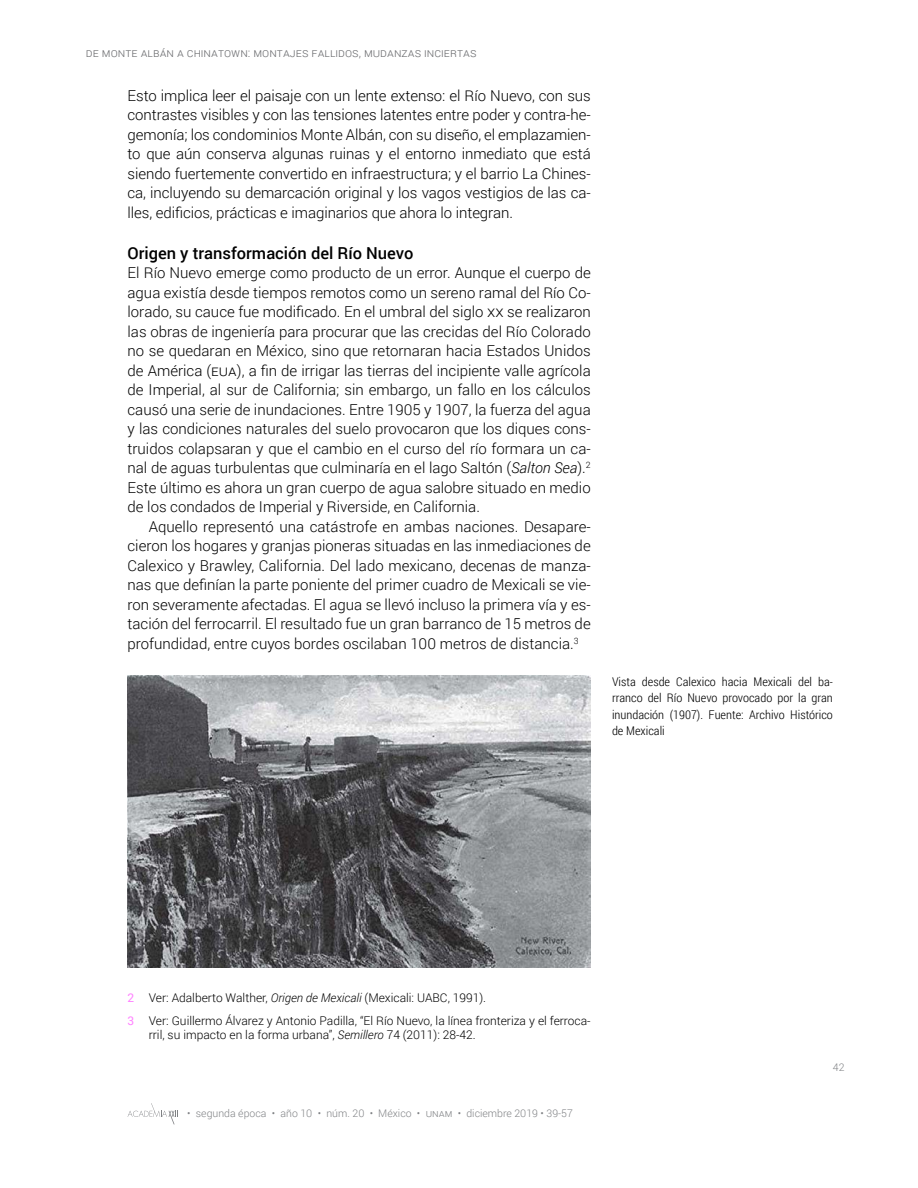
<style>
.page{position:relative;width:918px;height:1188px;background:#fff}
.page>*{position:absolute;margin:0;border:0;box-sizing:border-box;transform-origin:0 0}
.t1{font:500 16.5px "Roboto";color:#000}
.t2{font:300 15px/19.5px "Roboto";color:#000;text-align:justify}
.t3{font:300 12px/23px "Roboto";color:#000}
.t4{font:300 12px/16.5px "Roboto Condensed";color:#000;text-align:justify;scale:1.05 1}
.t5{font:300 12px "Roboto";color:#6d6e71}
.t6{font:300 10.5px "Roboto";color:#808285}
.s1{font-style:italic}
.s2{font-weight:400;color:#ff82ff}
</style>
<div class="page">
<svg style="left:128px;top:1103px;width:50px;height:21px"></svg>
<img style="left:128px;top:675px;width:463px;height:292px">
<p class="t5" style="left:86px;top:45px;width:392px">De Monte Albán a chinatown: montajes fallidos, m udanzas inciertas</p>
<p class="t2" style="left:128px;top:85px;width:465px">Esto implica leer el paisaje con un lente extenso: el Río Nuevo, con sus contrastes visibles y con las tensiones latentes entre poder y contra-he&shy;gemonía; los condominios Monte Albán, con su diseño, el emplazamien&shy;to que aún conserva algunas ruinas y el entorno inmediato que está siendo fuertemente convertido en infraestructura; y el barrio La Chines&shy;ca, incluyendo su demarcación original y los vagos vestigios de las ca&shy;lles, edificios, prácticas e imaginarios que ahora lo integran.</p>
<p class="t1" style="left:128px;top:241px;width:287px">Origen y transformación del Río Nuevo</p>
<p class="t2" style="left:128px;top:262px;width:465px">El Río Nuevo emerge como producto de un error. Aunque el cuerpo de agua existía desde tiempos remotos como un sereno ramal del Río Co&shy;lorado, su cauce fue modificado. En el umbral del siglo XX se realizaron las obras de ingeniería para procurar que las crecidas del Río Colorado no se quedaran en México, sino que retornaran hacia Estados Unidos de América (EUA), a fin de irrigar las tierras del incipiente valle agrícola de Imperial, al sur de California; sin embargo, un fallo en los cálculos causó una serie de inundaciones. Entre 1905 y 1907, la fuerza del agua y las condiciones naturales del suelo provocaron que los diques cons&shy;truidos colapsaran y que el cambio en el curso del río formara un ca&shy;nal de aguas turbulentas que culminaría en el lago Saltón (<span class="s1">Salton Sea</span>).<sup>2<br></sup>Este último es ahora un gran cuerpo de agua salobre situado en medio de los condados de Imperial y Riverside, en California.</p>
<p class="t2" style="left:128px;top:516px;width:465px;text-indent:21px">Aquello representó una catástrofe en ambas naciones. Desapare&shy;cieron los hogares y granjas pioneras situadas en las inmediaciones de Calexico y Brawley, California. Del lado mexicano, decenas de manza&shy;nas que definían la parte poniente del primer cuadro de Mexicali se vie&shy;ron severamente afectadas. El agua se llevó incluso la primera vía y es&shy;tación del ferrocarril. El resultado fue un gran barranco de 15 metros de profundidad, entre cuyos bordes oscilaban 100 metros de distancia.<sup>3</sup></p>
<p class="t4" style="left:612px;top:673px;width:212px">Vista desde Calexico hacia Mexicali del ba&shy;rranco del Río Nuevo provocado por la gran inundación (1907). Fuente: Archivo Histórico de Mexicali</p>
<p class="t3" style="left:128px;top:986px;width:465px"><span class="s2">2</span> Ver: Adalberto Walther, <span class="s1">Origen de Mexicali</span> (Mexicali: UABC, 1991).<br><span class="s2">3</span> Ver: Guillermo Álvarez y Antonio Padilla, “El Río Nuevo, la línea fronteriza y el ferroca-</p>
<p class="t3" style="left:149px;top:1023px;width:328px">rril, su impacto en la forma urbana”, <span class="s1">Semillero</span> 74 (2011): 28-42.</p>
<p class="t6" style="left:187px;top:1106px;width:387px">• segunda época • año 10 • núm. 20 • México • unam • diciembre 2019 • 39-57</p>
<p class="t6" style="left:833px;top:1060px;width:13px">42</p>
</div>
